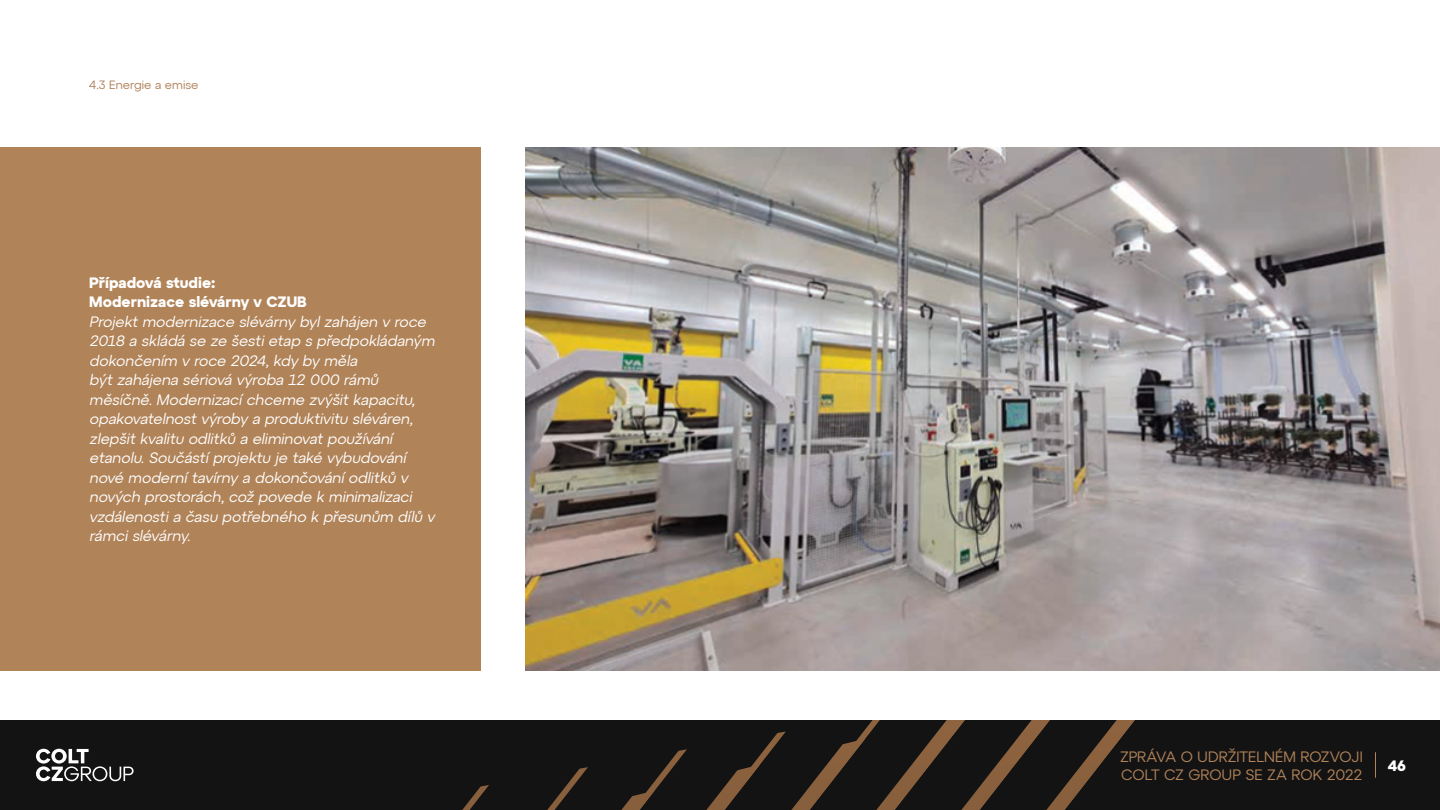
<style>
.page{position:relative;width:1440px;height:810px;background:#fff}
.page>*{position:absolute;margin:0;border:0;box-sizing:border-box;transform-origin:0 0}
.t1{font:italic 15px/19.5px "Atyp Colt CZ";color:#fff}
.t2{font:15px/18px "Atyp Colt CZ";color:#b18358}
.t3{font:700 15px/19.5px "Atyp Colt CZ";color:#fff}
.t4{font:12px "Atyp Colt CZ";color:#b08259}
</style>
<div class="page">
<div style="left:0;top:147px;width:480px;height:524px;background:#b18358"></div>
<img style="left:525px;top:147px;width:915px;height:524px">
<div style="left:0;top:720px;width:1440px;height:90px;background:#141314"></div>
<svg style="left:462px;top:785px;width:27px;height:25px"></svg>
<svg style="left:547px;top:767px;width:41px;height:43px"></svg>
<svg style="left:621px;top:749px;width:66px;height:61px"></svg>
<svg style="left:706px;top:720px;width:429px;height:90px"></svg>
<svg style="left:1375px;top:752px;width:1px;height:26px"></svg>
<svg style="left:36px;top:749px;width:98px;height:32px"></svg>
<p class="t4" style="left:89px;top:76px;width:111px">4.3 Energie a emise</p>
<p class="t3" style="left:89px;top:272px;width:219px">Případová studie:<br>Modernizace slévárny v CZUB</p>
<p class="t1" style="left:89px;top:311px;width:351px">Projektmodernizace slévárny bylzahájen v roce 2018 a skládá se ze šestietap s předpokládaným dokončením v roce 2024,kdy by měla býtzahájena sériová výroba 12 000 rámů měsíčně.Modernizacíchceme zvýšitkapacitu, opakovatelnostvýroby a produktivitu sléváren, zlepšitkvalitu odlitků a eliminovatpoužívání etanolu.Součástíprojektu je také vybudování nové modernítavírny a dokončováníodlitků v nových prostorách,což povede k minimalizaci vzdálenostia času potřebného k přesunům dílů v rámcislévárny.</p>
<p class="t2" style="left:1120px;top:747px;width:244px">ZPRÁVA O UDRŽITELNÉM ROZVOJI<br>COLT CZ GROUP SE ZA ROK 2022</p>
<p class="t3" style="left:1388px;top:755px;width:19px">46</p>
</div>
